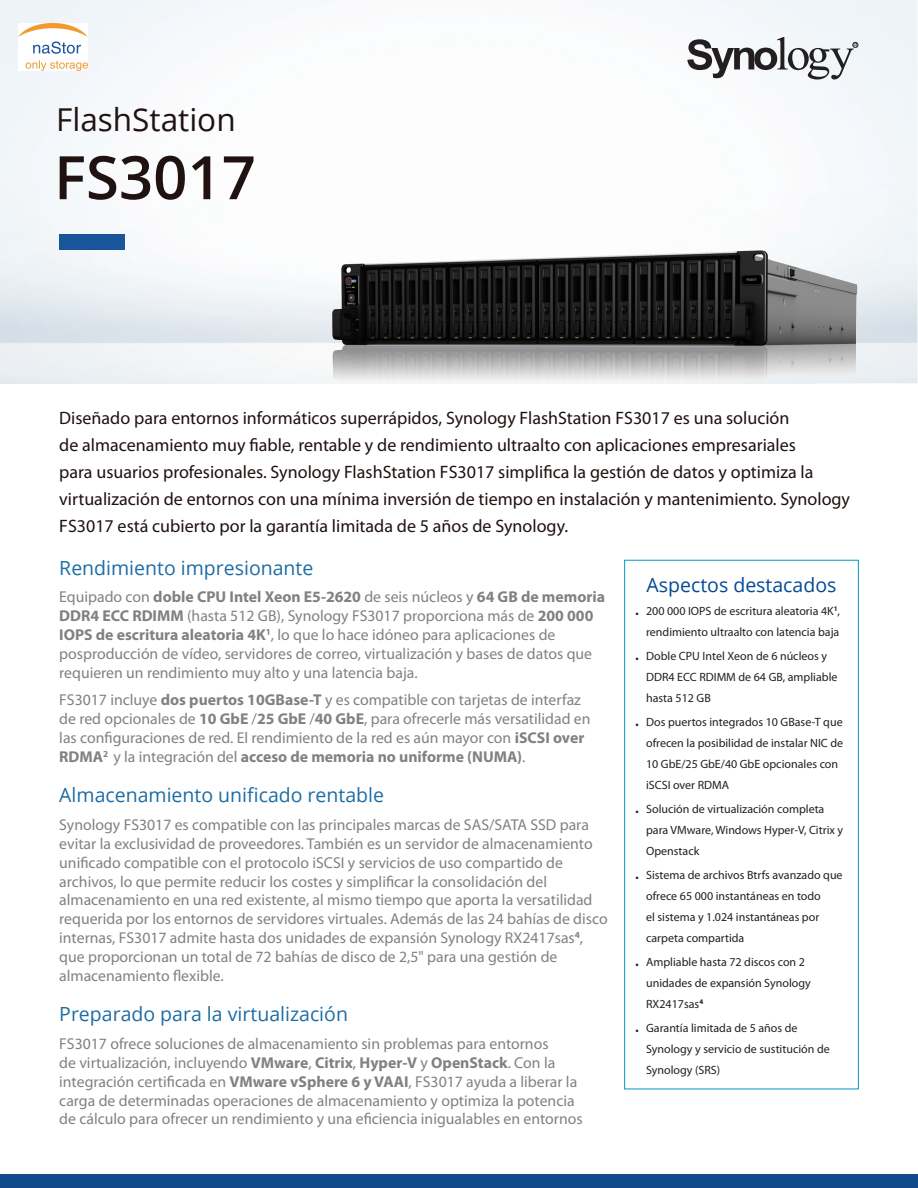
<style>
.page{position:relative;width:918px;height:1188px;background:#fff}
.page>*{position:absolute;margin:0;border:0;box-sizing:border-box;transform-origin:0 0}
.Model_Name{font:600 60px "Open Sans";color:#1f1210}
.Product_Type{font:31.5px "Open Sans";color:#1f1210}
.Chapter_Title_1{font:19.5px "Open Sans";color:#1d6ca5}
.Selling_Title{font:19.5px "Open Sans";color:#044995}
.Introduction{font:18px/27px "Myriad Pro";color:#1f1210}
.Body_Content{font:15.75px/18.9px "Myriad Pro";color:#808183}
.t1{font:12px/21px "Myriad Pro";color:#231f20}
.s1{font-weight:700}
</style>
<div class="page">
<div style="left:0;top:1174px;width:918px;height:14px;background:#12498b"></div>
<img style="left:0;top:0;width:917px;height:383px">
<svg style="left:687px;top:37px;width:171px;height:43px"></svg>
<div style="left:59px;top:234px;width:66px;height:16px;background:#1a559b"></div>
<div style="left:624px;top:560px;width:235px;height:529px;border:1px solid #019bbf"></div>
<img style="left:327px;top:240px;width:537px;height:143px">
<img style="left:18px;top:23px;width:69px;height:47px">
<p class="Product_Type" style="left:56px;top:98px;width:181px">FlashStation</p>
<p class="Model_Name" style="left:54px;top:136px;width:203px">FS3017</p>
<p class="Introduction" style="left:59px;top:405px;width:792px">Diseñado para entornos informáticos superrápidos, Synology FlashStation FS3017 es una solución<br>de almacenamiento muy fiable, rentable y de rendimiento ultraalto con aplicaciones empresariales<br>para usuarios profesionales. Synology FlashStation FS3017 simplifica la gestión de datos y optimiza la virtualización de entornos con una mínima inversión de tiempo en instalación y mantenimiento. Synology FS3017 está cubierto por la garantía limitada de 5 años de Synology.</p>
<p class="Chapter_Title_1" style="left:59px;top:555px;width:256px">Rendimiento impresionante</p>
<p class="Body_Content" style="left:59px;top:587px;width:547px">Equipado con <span class="s1">doble CPU Intel Xeon E5-2620</span> de seis núcleos y <span class="s1">64 GB de memoria DDR4 ECC RDIMM</span> (hasta 512 GB), Synology FS3017 proporciona más de <span class="s1">200 000<br>IOPS de escritura aleatoria 4K</span><sup>1</sup>, lo que lo hace idóneo para aplicaciones de posproducción de vídeo, servidores de correo, virtualización y bases de datos que requieren un rendimiento muy alto y una latencia baja.</p>
<p class="Body_Content" style="left:59px;top:690px;width:533px">FS3017 incluye <span class="s1">dos puertos 10GBase-T</span> y es compatible con tarjetas de interfaz de red opcionales de <span class="s1">10 GbE</span> /<span class="s1">25 GbE</span> /<span class="s1">40 GbE</span>, para ofrecerle más versatilidad en las configuraciones de red. El rendimiento de la red es aún mayor con <span class="s1">iSCSI over RDMA</span><sup>2</sup> y la integración del <span class="s1">acceso de memoria no uniforme (NUMA)</span>.</p>
<p class="Chapter_Title_1" style="left:59px;top:782px;width:326px">Almacenamiento unificado rentable</p>
<p class="Body_Content" style="left:59px;top:815px;width:550px">Synology FS3017 es compatible con las principales marcas de SAS/SATA SSD para evitar la exclusividad de proveedores. También es un servidor de almacenamiento unificado compatible con el protocolo iSCSI y servicios de uso compartido de archivos, lo que permite reducir los costes y simplificar la consolidación del almacenamiento en una red existente, al mismo tiempo que aporta la versatilidad requerida por los entornos de servidores virtuales. Además de las 24 bahías de disco internas, FS3017 admite hasta dos unidades de expansión Synology RX2417sas<sup>4</sup>, que proporcionan un total de 72 bahías de disco de 2,5" para una gestión de almacenamiento flexible.</p>
<p class="Chapter_Title_1" style="left:59px;top:1001px;width:290px">Preparado para la virtualización</p>
<p class="Body_Content" style="left:59px;top:1034px;width:525px">FS3017 ofrece soluciones de almacenamiento sin problemas para entornos<br>de virtualización, incluyendo <span class="s1">VMware</span>, <span class="s1">Citrix</span>, <span class="s1">Hyper-V</span> y <span class="s1">OpenStack</span>. Con la integración certificada en <span class="s1">VMware vSphere 6 y VAAI</span>, FS3017 ayuda a liberar la carga de determinadas operaciones de almacenamiento y optimiza la potencia de cálculo para ofrecer un rendimiento y una eficiencia inigualables en entornos</p>
<p class="Selling_Title" style="left:647px;top:571px;width:191px">Aspectos destacados</p>
<p class="t1" style="left:635px;top:600px;width:206px;text-align:right">• 200 000 IOPS de escritura aleatoria 4K<sup>1</sup>, rendimiento ultraalto con latencia baja</p>
<p class="t1" style="left:646px;top:645px;width:193px;text-indent:-11px">• Doble CPU Intel Xeon de 6 núcleos y<br>DDR4 ECC RDIMM de 64 GB, ampliable hasta 512 GB</p>
<p class="t1" style="left:646px;top:711px;width:199px;text-indent:-11px">• Dos puertos integrados 10 GBase-T que ofrecen la posibilidad de instalar NIC de<br>10 GbE/25 GbE/40 GbE opcionales con iSCSI over RDMA</p>
<p class="t1" style="left:646px;top:798px;width:199px;text-indent:-11px">• Solución de virtualización completa para VMware, Windows Hyper-V, Citrix y<br>Openstack</p>
<p class="t1" style="left:646px;top:864px;width:198px;text-indent:-11px">• Sistema de archivos Btrfs avanzado que ofrece 65 000 instantáneas en todo<br>el sistema y 1.024 instantáneas por carpeta compartida</p>
<p class="t1" style="left:646px;top:951px;width:166px;text-indent:-11px">• Ampliable hasta 72 discos con 2 unidades de expansión Synology<br>RX2417sas<sup>4</sup></p>
<p class="t1" style="left:646px;top:1017px;width:185px;text-indent:-11px">• Garantía limitada de 5 años de<br>Synology y servicio de sustitución de<br>Synology (SRS)</p>
</div>
